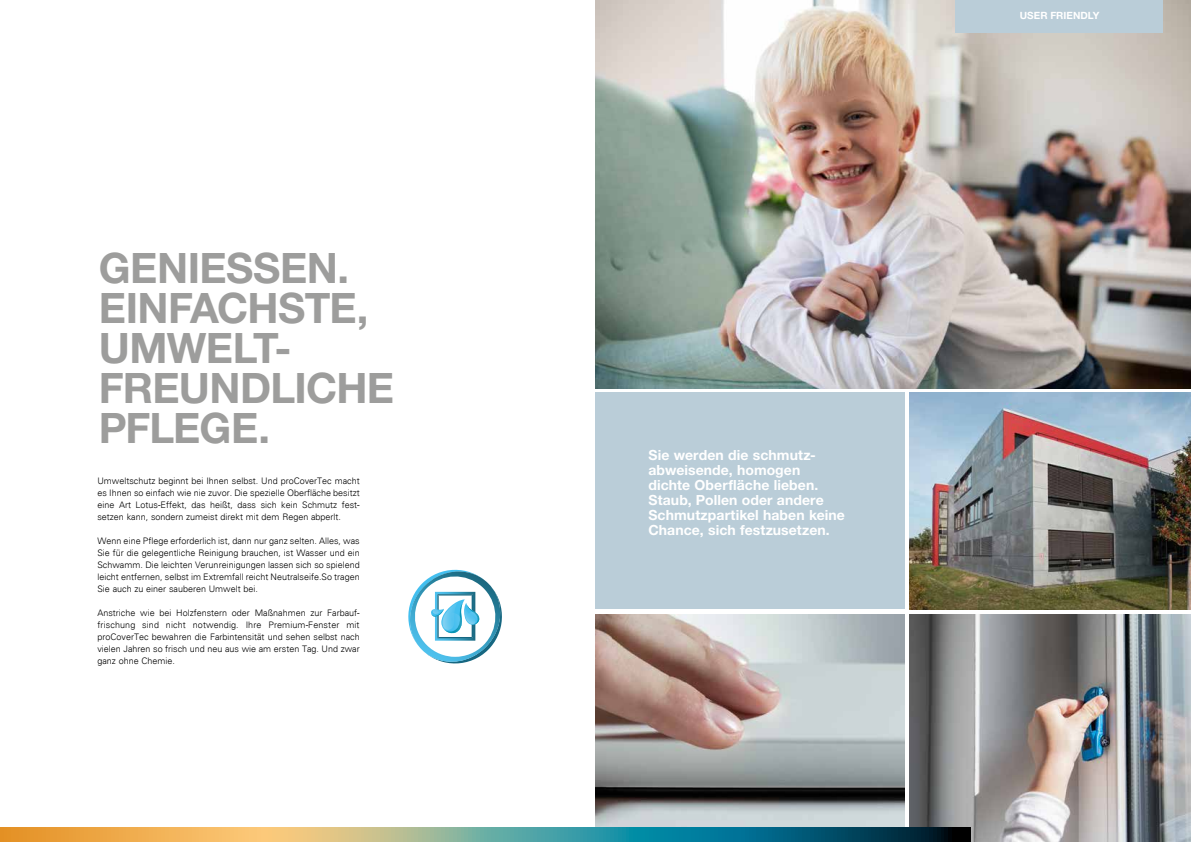
<style>
.page{position:relative;width:1191px;height:842px;background:#fff}
.page>*{position:absolute;margin:0;border:0;box-sizing:border-box;transform-origin:0 0}
.t1{font:700 42px/40px "Helvetica Neue CE";letter-spacing:-.015em;color:#9d9d9c}
.t2{font:700 14px/15px "Helvetica Neue CE";letter-spacing:.005em;color:#fff}
.t3{font:700 10px "Helvetica Neue CE";color:#fff}
.t4{font:300 9px/12px "Univers";color:#000;text-align:justify}
</style>
<div class="page">
<img style="left:595px;top:614px;width:310px;height:214px">
<div style="left:595px;top:393px;width:310px;height:216px;background:#bacdd8"></div>
<img style="left:909px;top:393px;width:282px;height:216px">
<img style="left:909px;top:614px;width:282px;height:228px">
<img style="left:595px;top:0;width:596px;height:388px">
<div style="left:955px;top:0;width:207px;height:32px;background:#bacdd8"></div>
<svg style="left:408px;top:570px;width:94px;height:93px"></svg>
<svg style="left:0;top:828px;width:970px;height:14px;background:#779075"></svg>
<h1 class="t1" style="left:99px;top:249px;width:297px">GENIESSEN.<br>EINFACHSTE,<br>UMWELT-<br>FREUNDLICHE<br>PFLEGE.</h1>
<p class="t4" style="left:97px;top:475px;width:264px">Umweltschutz beginnt bei Ihnen selbst. Und proCoverTec macht es Ihnen so einfach wie nie zuvor. Die spezielle Oberfläche besitzt eine Art Lotus-Effekt, das heißt, dass sich kein Schmutz fest&shy;setzen kann, sondern zumeist direkt mit dem Regen abperlt.</p>
<p class="t4" style="left:97px;top:535px;width:264px">Wenn eine Pflege erforderlich ist, dann nur ganz selten. Alles, was Sie für die gelegentliche Reinigung brauchen, ist Wasser und ein Schwamm. Die leichten Verunreinigungen lassen sich so spielend leicht entfernen, selbst im Extremfall reicht Neutralseife.So tragen Sie auch zu einer sauberen Umwelt bei.</p>
<p class="t4" style="left:97px;top:607px;width:264px">Anstriche wie bei Holzfenstern oder Maßnahmen zur Farbauf&shy;frischung sind nicht notwendig. Ihre Premium-Fenster mit proCoverTec bewahren die Farbintensität und sehen selbst nach vielen Jahren so frisch und neu aus wie am ersten Tag. Und zwar ganz ohne Chemie.</p>
<h2 class="t2" style="left:648px;top:448px;width:198px">Sie werden die schmutz&shy;abweisende, homogen dichte Oberfläche lieben.<br>Staub, Pollen oder andere<br>Schmutzpartikel haben keine<br>Chance, sich festzusetzen.</h2>
<p class="t3" style="left:1019px;top:9px;width:81px">USER FRIENDLY</p>
</div>
